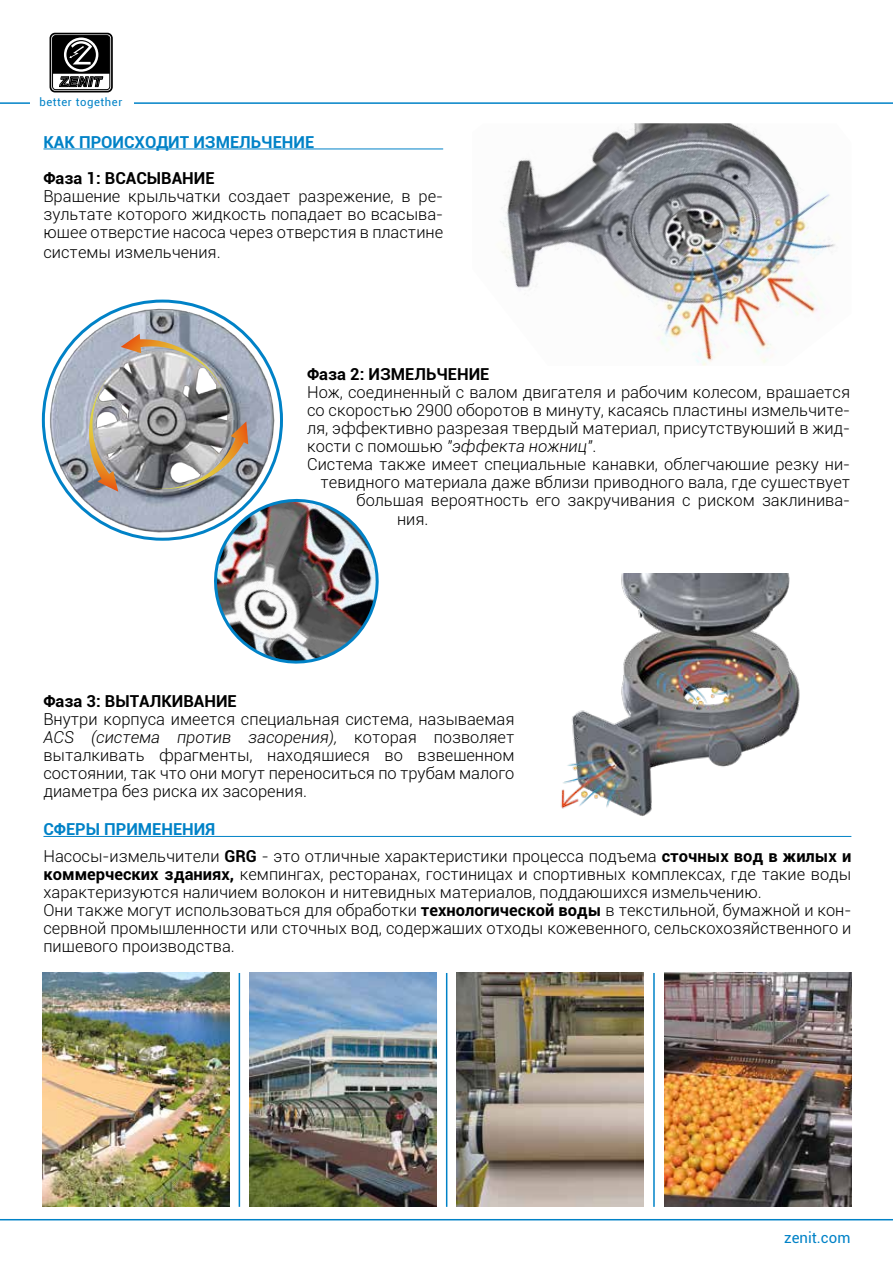
<style>
.page{position:relative;width:893px;height:1263px;background:#fff}
.page>*{position:absolute;margin:0;border:0;box-sizing:border-box;transform-origin:0 0}
.t1{font:300 16.5px/18px "Roboto";color:#000}
.t2{font:700 16.5px "Roboto";color:#000}
.t3{font:italic 300 16.5px "Roboto";color:#000}
.t4{font:700 16.5px "Roboto";color:#0082c7}
.t5{font:15px "Roboto";color:#0082c7}
.t6{font:11.25px "Roboto";letter-spacing:.05em;color:#0082c7}
.s1{font-style:normal}
.s2{font-style:italic}
.s3{font-weight:700;color:#0082c7}
.s4{font-weight:700}
</style>
<div class="page">
<hr style="left:0;top:102px;width:893px;height:2px;background:#0082c7">
<div style="left:30px;top:1px;width:103px;height:130px;background:#fff"></div>
<div style="left:50px;top:33px;width:63px;height:59px;border:2px solid #000;border-radius:5px"></div>
<div style="left:52px;top:35px;width:58px;height:55px;border:1px solid #000;border-radius:3px"></div>
<svg style="left:53px;top:36px;width:57px;height:51px"></svg>
<hr style="left:0;top:1219px;width:893px;height:1px;background:#0082c7">
<img style="left:42px;top:972px;width:187px;height:234px">
<img style="left:249px;top:972px;width:188px;height:234px">
<img style="left:457px;top:972px;width:187px;height:234px">
<img style="left:664px;top:972px;width:187px;height:234px">
<img style="left:43px;top:299px;width:204px;height:211px">
<svg style="left:82px;top:334px;width:297px;height:330px"></svg>
<img style="left:561px;top:573px;width:239px;height:243px">
<img style="left:500px;top:123px;width:335px;height:243px">
<hr style="left:239px;top:973px;width:1px;height:234px;background:#0082c7">
<hr style="left:446px;top:973px;width:1px;height:234px;background:#0082c7">
<hr style="left:653px;top:973px;width:2px;height:234px;background:#0082c7">
<hr style="left:43px;top:836px;width:808px;height:1px;background:#0082c7">
<hr style="left:43px;top:149px;width:400px;height:1px;background:#0082c7">
<p class="t6" style="left:39px;top:94px;width:84px">better together</p>
<p class="t4" style="left:43px;top:130px;width:272px">КАК ПРОИСХОДИТ ИЗМЕЛЬЧЕНИЕ</p>
<p class="t2" style="left:43px;top:166px;width:173px">Фаза 1: ВСАСЫВАНИЕ</p>
<p class="t1" style="left:43px;top:186px;width:401px;text-align:justify">Вращение крыльчатки создает разрежение, в ре&shy;зультате которого жидкость попадает во всасыва&shy;ющее отверстие насоса через отверстия в пластине</p>
<p class="t1" style="left:43px;top:242px;width:179px">системы измельчения.</p>
<p class="t2" style="left:307px;top:362px;width:184px">Фаза 2: ИЗМЕЛЬЧЕНИЕ</p>
<p class="t1" style="left:307px;top:382px;width:545px">Нож, соединенный с валом двигателя и рабочим колесом, вращается</p>
<p class="t1" style="left:307px;top:400px;width:545px">со скоростью 2900 оборотов в минуту, касаясь пластины измельчите-</p>
<p class="t1" style="left:307px;top:418px;width:544px">ля, эффективно разрезая твердый материал, присутствующий в жид-</p>
<p class="t3" style="left:307px;top:434px;width:291px"><span class="s1">кости с помощью</span> "эффекта ножниц"<span class="s1">.</span></p>
<p class="t1" style="left:307px;top:454px;width:544px">Система также имеет специальные канавки, облегчающие резку ни-</p>
<p class="t1" style="left:321px;top:472px;width:531px">тевидного материала даже вблизи приводного вала, где существует</p>
<p class="t1" style="left:357px;top:490px;width:495px">большая вероятность его закручивания с риском заклинива-</p>
<p class="t1" style="left:397px;top:510px;width:33px">ния.</p>
<p class="t2" style="left:43px;top:690px;width:195px">Фаза 3: ВЫТАЛКИВАНИЕ</p>
<p class="t1" style="left:43px;top:710px;width:473px;text-align:justify">Внутри корпуса имеется специальная система, называемая <span class="s2">ACS (система против засорения),</span> которая позволяет выталкивать фрагменты, находящиеся во взвешенном состоянии, так что они могут переноситься по трубам малого диаметра без риска их засорения.</p>
<p class="t1" style="left:43px;top:815px;width:809px;line-height:26.5px"><span class="s3">СФЕРЫ ПРИМЕНЕНИЯ<br></span>Насосы-измельчители <span class="s4">GRG</span> - это отличные характеристики процесса подъема <span class="s4">сточных вод в жилых и</span></p>
<p class="t1" style="left:43px;top:864px;width:809px"><span class="s4">коммерческих зданиях,</span> кемпингах, ресторанах, гостиницах и спортивных комплексах, где такие воды характеризуются наличием волокон и нитевидных материалов, поддающихся измельчению.<br>Они также могут использоваться для обработки <span class="s4">технологической воды</span> в текстильной, бумажной и кон&shy;сервной промышленности или сточных вод, содержащих отходы кожевенного, сельскохозяйственного и пищевого производства.</p>
<p class="t5" style="left:784px;top:1227px;width:68px">zenit.com</p>
</div>
